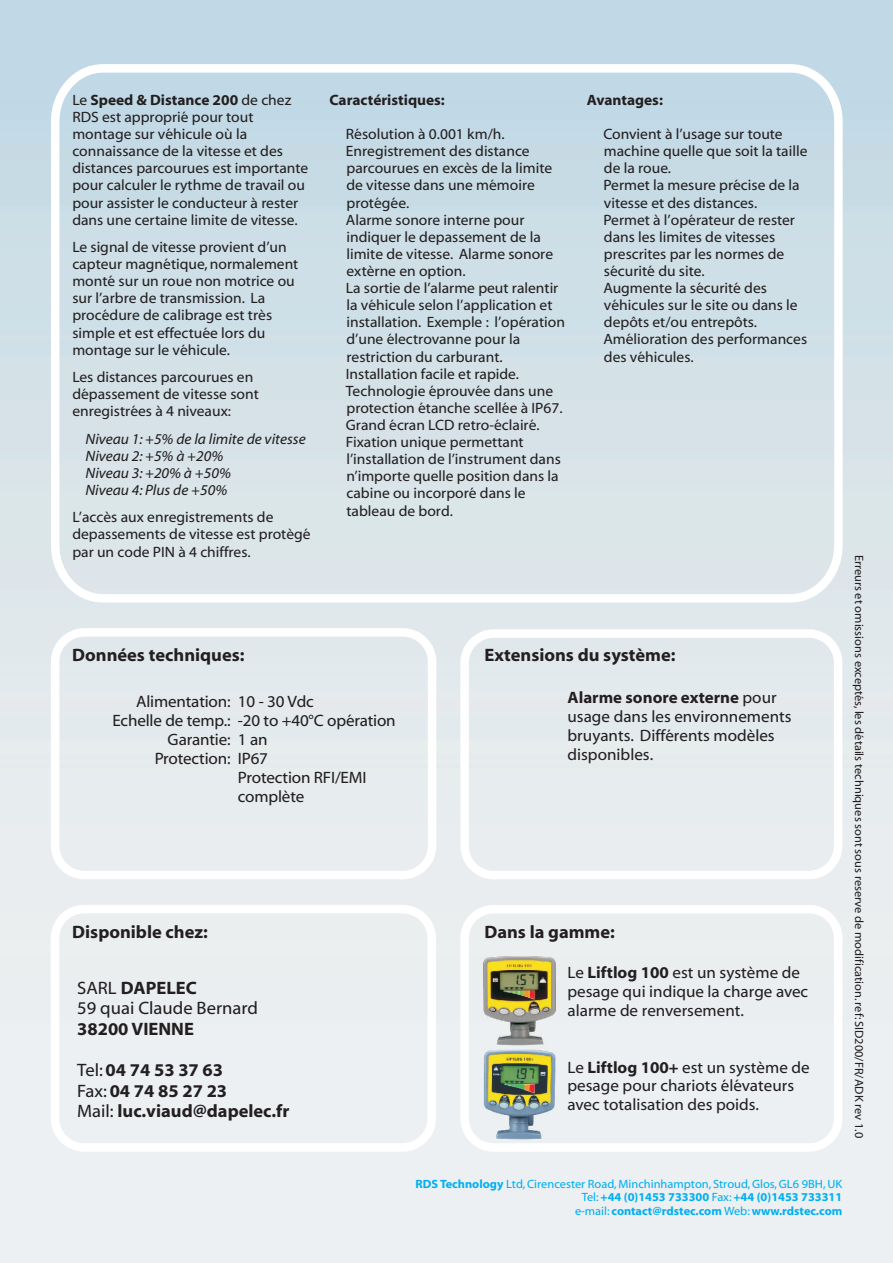
<style>
.page{position:relative;width:893px;height:1263px;background:#fff}
.page>*{position:absolute;margin:0;border:0;box-sizing:border-box;transform-origin:0 0}
.t1{font:700 18px/20.5px "Myriad Web Pro";color:#231f20}
.t2{font:18px/20.5px "Myriad Web Pro";color:#231f20}
.t3{font:16.5px/18.8px "Myriad Web Pro";color:#231f20}
.t4{font:15px/17.1px "Myriad Web Pro";color:#231f20}
.t5{font:italic 15px/17.1px "Myriad Web Pro";color:#231f20}
.t6{font:700 15px "Myriad Web Pro";color:#231f20}
.t7{font:700 12px/13.6px "Myriad Web Pro";color:#00aeef;text-align:right}
.t8{font:12px "Myriad Web Pro";color:#231f20}
.s1{font-weight:700}
.s2{font-weight:400}
</style>
<div class="page">
<div style="left:51px;top:628px;width:385px;height:251px;border:9px solid #fff;border-radius:29px"></div>
<div style="left:460px;top:629px;width:382px;height:250px;border:9px solid #fff;border-radius:29px"></div>
<svg style="left:47px;top:60px;width:800px;height:547px;background:#d2e1e8"></svg>
<div style="left:51px;top:905px;width:385px;height:247px;border:9px solid #fff;border-radius:29px"></div>
<div style="left:460px;top:905px;width:382px;height:247px;border:9px solid #fff;border-radius:29px"></div>
<img style="left:484px;top:956px;width:71px;height:90px">
<img style="left:479px;top:1048px;width:78px;height:92px">
<p class="t4" style="left:72px;top:92px;width:238px">Le <span class="s1">Speed &amp; Distance 200</span> de chez<br>RDS est approprié pour tout montage sur véhicule où la connaissance de la vitesse et des distances parcourues est importante pour calculer le rythme de travail ou pour assister le conducteur à rester dans une certaine limite de vitesse.</p>
<p class="t4" style="left:72px;top:240px;width:228px">Le signal de vitesse provient d’un capteur magnétique, normalement monté sur un roue non motrice ou sur l’arbre de transmission. La procédure de calibrage est très simple et est effectuée lors du montage sur le véhicule.</p>
<p class="t4" style="left:72px;top:370px;width:188px">Les distances parcourues en dépassement de vitesse sont enregistrées à 4 niveaux:</p>
<p class="t5" style="left:85px;top:431px;width:222px">Niveau 1: +5% de la limite de vitesse<br>Niveau 2: +5% à +20%<br>Niveau 3: +20% à +50%<br>Niveau 4: Plus de +50%</p>
<p class="t4" style="left:72px;top:510px;width:240px">L’accès aux enregistrements de depassements de vitesse est protègé par un code PIN à 4 chiffres.</p>
<p class="t6" style="left:329px;top:93px;width:117px">Caractéristiques:</p>
<p class="t4" style="left:346px;top:144px;width:221px">Enregistrement des distance parcourues en excès de la limite de vitesse dans une mémoire protégée.<br>Alarme sonore interne pour indiquer le depassement de la limite de vitesse. Alarme sonore extèrne en option.<br>La sortie de l’alarme peut ralentir la véhicule selon l’application et installation. Exemple : l’opération d’une électrovanne pour la restriction du carburant.<br>Installation facile et rapide.<br>Technologie éprouvée dans une protection étanche scellée à IP67.<br>Grand écran LCD retro-éclairé.<br>Fixation unique permettant l’installation de l’instrument dans n’importe quelle position dans la cabine ou incorporé dans le tableau de bord.</p>
<p class="t4" style="left:346px;top:127px;width:160px">Résolution à 0.001 km/h.</p>
<p class="t6" style="left:587px;top:93px;width:77px">Avantages:</p>
<p class="t4" style="left:603px;top:127px;width:206px">Convient à l’usage sur toute machine quelle que soit la taille de la roue.<br>Permet la mesure précise de la vitesse et des distances.<br>Permet à l’opérateur de rester dans les limites de vitesses prescrites par les normes de sécurité du site.<br>Augmente la sécurité des véhicules sur le site ou dans le depôts et/ou entrepôts.<br>Amélioration des performances des véhicules.</p>
<p class="t1" style="left:72px;top:646px;width:174px">Données techniques:</p>
<p class="t1" style="left:484px;top:646px;width:193px">Extensions du système:</p>
<p class="t3" style="left:136px;top:694px;width:179px">Alimentation: 10 - 30 Vdc</p>
<p class="t3" style="left:112px;top:712px;width:285px">Echelle de temp.: -20 to +40°C opération</p>
<p class="t3" style="left:168px;top:731px;width:101px">Garantie: 1 an</p>
<p class="t3" style="left:155px;top:750px;width:115px">Protection: IP67</p>
<p class="t3" style="left:238px;top:769px;width:130px">Protection RFI/EMI</p>
<p class="t3" style="left:238px;top:788px;width:68px">complète</p>
<p class="t1" style="left:72px;top:923px;width:137px">Disponible chez:</p>
<p class="t2" style="left:77px;top:979px;width:182px">SARL <span class="s1">DAPELEC<br></span>59 quai Claude Bernard</p>
<p class="t1" style="left:77px;top:1020px;width:118px">38200 VIENNE</p>
<p class="t1" style="left:77px;top:1061px;width:214px"><span class="s2">Tel:</span> 04 74 53 37 63<br><span class="s2">Fax:</span> 04 74 85 27 23<br><span class="s2">Mail:</span> luc.viaud@dapelec.fr</p>
<p class="t3" style="left:568px;top:689px;width:225px"><span class="s1">Alarme sonore externe</span> pour usage dans les environnements bruyants. Différents modèles disponibles.</p>
<p class="t1" style="left:484px;top:923px;width:132px">Dans la gamme:</p>
<p class="t3" style="left:568px;top:965px;width:242px">Le <span class="s1">Liftlog 100</span> est un système de pesage qui indique la charge avec alarme de renversement.</p>
<p class="t3" style="left:568px;top:1059px;width:244px">Le <span class="s1">Liftlog 100+</span> est un système de pesage pour chariots élévateurs avec totalisation des poids.</p>
<p class="t8" style="left:864px;top:554px;width:585px;rotate:90deg">Erreurs et omissions exceptés, les détails techniques sont sous reserve de modification.ref: SID200/FR/ADK rev 1.0</p>
<p class="t7" style="left:415px;top:1178px;width:428px">RDS Technology <span class="s2">Ltd, Cirencester Road, Minchinhampton, Stroud, Glos, GL6 9BH, UK<br>Tel:</span> +44 (0)1453 733300 <span class="s2">Fax:</span> +44 (0)1453 733311<br><span class="s2">e-mail:</span> contact@rdstec.com <span class="s2">Web:</span>www.rdstec.com</p>
</div>
